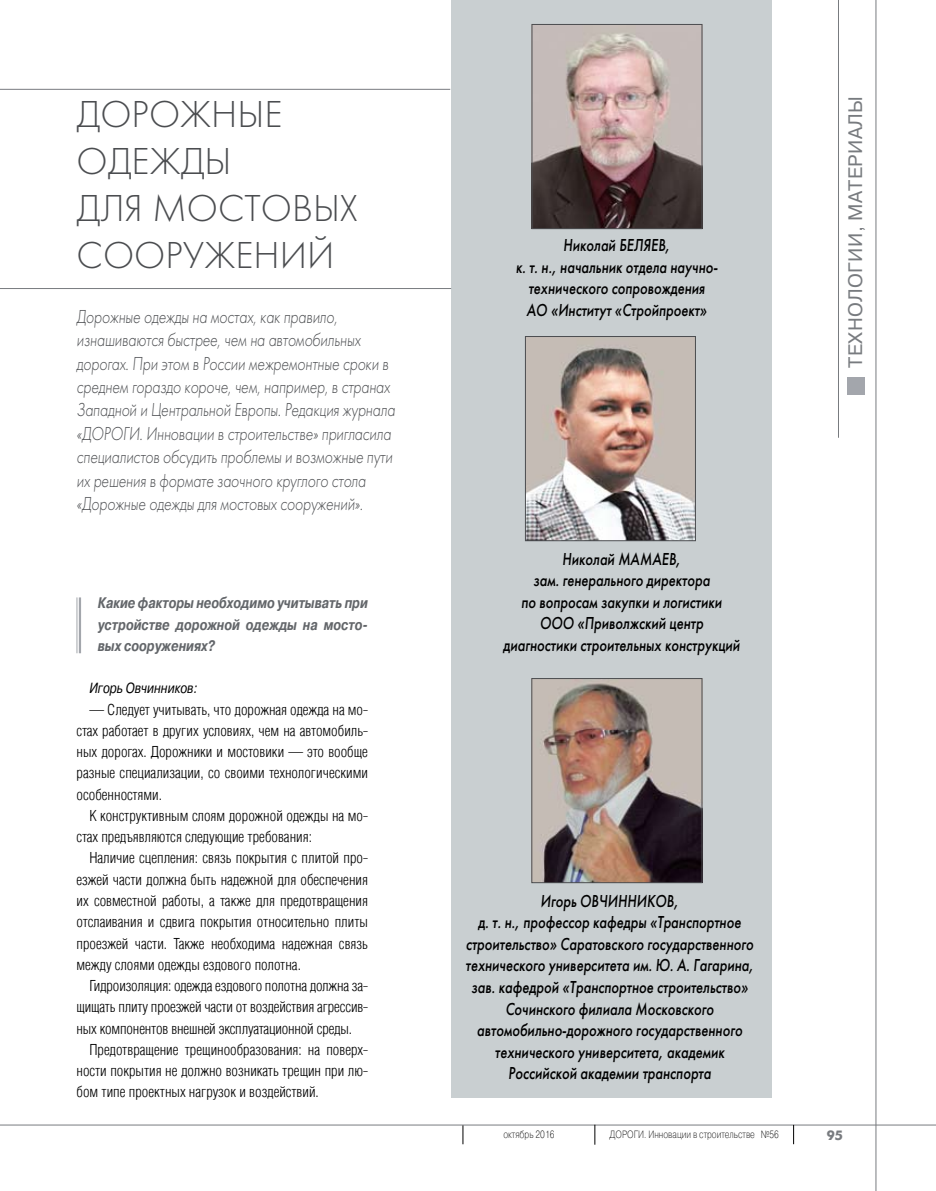
<style>
.page{position:relative;width:936px;height:1191px;background:#fff}
.page>*{position:absolute;margin:0;border:0;box-sizing:border-box;transform-origin:0 0}
.t1{font:39px/46.8px "Futura Light C";color:#4b4d50}
.t2{font:italic 19.5px/23.4px "Futura Light C";letter-spacing:-.01em;color:#4b4d50;scale:.8 1}
.t3{font:19.5px "Pragmatica C";letter-spacing:.02em;color:#787b7f}
.t4{font:italic 18px/21.6px "Futura Medium C";color:#000;text-align:center;scale:.8 1}
.t5{font:italic 700 15.3px/21.3px "Pragmatica C";color:#63666a;text-align:justify;scale:.8 1}
.t6{font:14.7px/21.3px "AG Letterica Cond L";color:#000;text-align:justify}
.t7{font:italic 14.7px "Pragmatica C";color:#000;scale:.8 1}
.t8{font:700 13.5px "Futuris C";color:#787b7f}
.t9{font:10.5px "Pragmatica Light C";color:#000;scale:.8 1}
</style>
<div class="page">
<svg style="left:462px;top:1125px;width:1px;height:19px"></svg>
<hr style="left:0;top:288px;width:451px;height:1px;background:#787b7f">
<div style="left:451px;top:0;width:320px;height:1097px;background:#c9cfd1"></div>
<img style="left:533px;top:26px;width:167px;height:201px">
<div style="left:531px;top:24px;width:171px;height:205px;border:1px solid #4b4d50"></div>
<img style="left:527px;top:338px;width:166px;height:201px">
<div style="left:525px;top:336px;width:170px;height:205px;border:1px solid #4b4d50"></div>
<img style="left:533px;top:680px;width:167px;height:201px">
<div style="left:531px;top:678px;width:171px;height:205px;border:1px solid #4b4d50"></div>
<hr style="left:0;top:1124px;width:935px;height:1px;background:#787b7f">
<svg style="left:793px;top:1124px;width:1px;height:20px"></svg>
<svg style="left:594px;top:1124px;width:1px;height:20px"></svg>
<hr style="left:875px;top:0;width:1px;height:1191px;background:#787b7f">
<hr style="left:838px;top:0;width:1px;height:438px;background:#787b7f">
<div style="left:847px;top:377px;width:17px;height:17px;background:#a3a6ac"></div>
<hr style="left:79px;top:597px;width:2px;height:56px;background:#a3a6ac">
<hr style="left:77px;top:597px;width:1px;height:56px;background:#a3a6ac">
<hr style="left:0;top:89px;width:450px;height:1px;background:#787b7f">
<h1 class="t1" style="left:77px;top:92px;width:283px">Дорожные одежды<br>для мостовых сооружений</h1>
<p class="t2" style="left:77px;top:305px;width:399px">Дорожные одежды на мостах, как правило, изнашиваются быстрее, чем на автомобильных дорогах. При этом в России межремонтные сроки в среднем гораздо короче, чем, например, в странах Западной и Центральной Европы. Редакция журнала «ДОРОГИ. Инновации в строительстве» пригласила специалистов обсудить проблемы и возможные пути их решения в формате заочного круглого стола «Дорожные одежды для мостовых сооружений».</p>
<p class="t5" style="left:98px;top:592px;width:339px">Какие факторы необходимо учитывать при устройстве дорожной одежды на мосто&shy;вых сооружениях?</p>
<p class="t7" style="left:89px;top:680px;width:136px">Игорь Овчинников:</p>
<p class="t6" style="left:77px;top:698px;width:293px;text-indent:13px">— Следует учитывать, что дорожная одежда на мо&shy;стах работает в других условиях, чем на автомобиль&shy;ных дорогах. Дорожники и мостовики — это вообще разные специализации, со своими технологическими особенностями.</p>
<p class="t6" style="left:77px;top:804px;width:293px;text-indent:13px">К конструктивным слоям дорожной одежды на мо&shy;стах предъявляются следующие требования:</p>
<p class="t6" style="left:77px;top:847px;width:293px;text-indent:13px">Наличие сцепления: связь покрытия с плитой про&shy;езжей части должна быть надежной для обеспечения их совместной работы, а также для предотвращения отслаивания и сдвига покрытия относительно плиты проезжей части. Также необходима надежная связь между слоями одежды ездового полотна.</p>
<p class="t6" style="left:77px;top:974px;width:293px;text-indent:13px">Гидроизоляция: одежда ездового полотна должна за&shy;щищать плиту проезжей части от воздействия агрессив&shy;ных компонентов внешней эксплуатационной среды.</p>
<p class="t6" style="left:77px;top:1038px;width:293px;text-indent:13px">Предотвращение трещинообразования: на поверх&shy;ности покрытия не должно возникать трещин при лю&shy;бом типе проектных нагрузок и воздействий.</p>
<p class="t4" style="left:515px;top:234px;width:254px">Николай БЕЛЯЕВ,<br>к. т. н., начальник отдела научно&shy;технического сопровождения<br>АО «Институт «Стройпроект»</p>
<p class="t4" style="left:503px;top:548px;width:297px">Николай МАМАЕВ,<br>зам. генерального директора<br>по вопросам закупки и логистики<br>ООО «Приволжский центр диагностики строительных конструкций</p>
<h2 class="t3" style="left:844px;top:367px;width:273px;rotate:-90deg">ТЕХНОЛОГИИ, МАТЕРИАЛЫ</h2>
<p class="t4" style="left:465px;top:890px;width:362px">Игорь ОВЧИННИКОВ,<br>д. т. н., профессор кафедры «Транспортное строительство» Саратовского государственного технического университета им. Ю. А. Гагарина, зав. кафедрой «Транспортное строительство» Сочинского филиала Московского автомобильно-дорожного государственного технического университета, академик Российской академии транспорта</p>
<p class="t9" style="left:503px;top:1128px;width:65px">октябрь 2016</p>
<p class="t9" style="left:609px;top:1128px;width:213px">ДОРОГИ. Инновации в строительстве №56</p>
<p class="t8" style="left:826px;top:1127px;width:18px">95</p>
</div>
